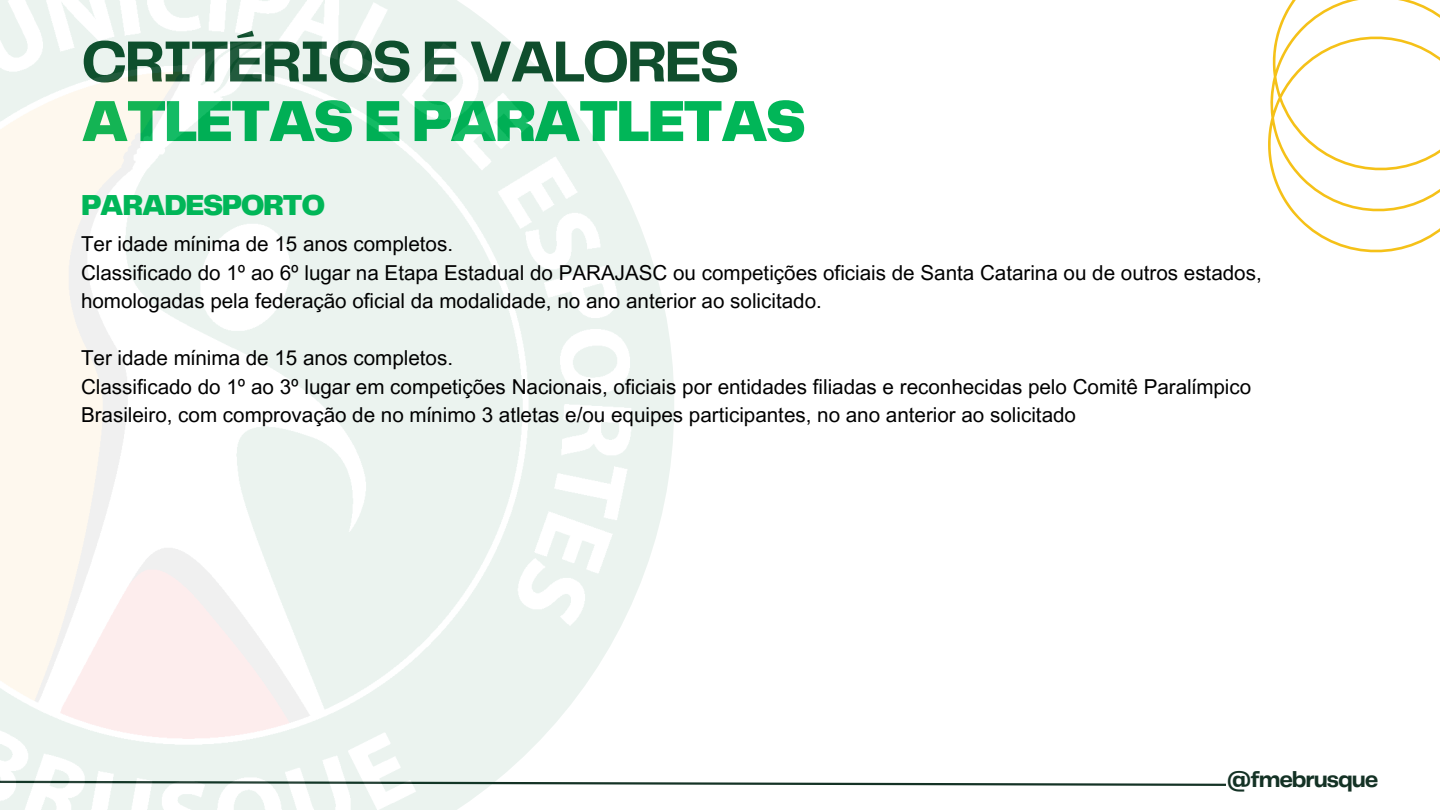
<style>
.page{position:relative;width:1440px;height:810px;background:#fff}
.page>*{position:absolute;margin:0;border:0;box-sizing:border-box;transform-origin:0 0}
.t1{font:900 60px "Telegraf";letter-spacing:-.05em;color:#01b658}
.t2{font:700 60px "Telegraf";letter-spacing:-.05em;color:#104e2d}
.t3{font:900 30px "Telegraf";letter-spacing:-.05em;color:#01b658}
.t4{font:700 22.7px "Telegraf";letter-spacing:-.05em;color:#143225}
.t5{font:20.6px/28.5px "Arial MT Pro";color:#000}
</style>
<div class="page">
<svg style="left:1268px;top:0;width:172px;height:253px"></svg>
<svg style="left:674px;top:782px;width:552px;height:4px"></svg>
<img style="left:0;top:0;width:674px;height:810px">
<p class="t2" style="left:81px;top:36px;width:660px">CRITÉRIOS E VALORES</p>
<p class="t1" style="left:81px;top:95px;width:727px">ATLETAS E PARATLETAS</p>
<p class="t3" style="left:81px;top:192px;width:246px">PARADESPORTO</p>
<p class="t5" style="left:81px;top:233px;width:374px">Ter idade mínima de 15 anos completos.</p>
<p class="t5" style="left:81px;top:261px;width:1182px">Classificado do 1º ao 6º lugar na Etapa Estadual do PARAJASC ou competições oficiais de Santa Catarina ou de outros estados, homologadas pela federação oficial da modalidade, no ano anterior ao solicitado.</p>
<p class="t5" style="left:81px;top:347px;width:374px">Ter idade mínima de 15 anos completos.</p>
<p class="t5" style="left:81px;top:375px;width:1172px">Classificado do 1º ao 3º lugar em competições Nacionais, oficiais por entidades filiadas e reconhecidas pelo Comitê Paralímpico<br>Brasileiro, com comprovação de no mínimo 3 atletas e/ou equipes participantes, no ano anterior ao solicitado</p>
<p class="t4" style="left:1227px;top:770px;width:153px">@fmebrusque</p>
</div>
